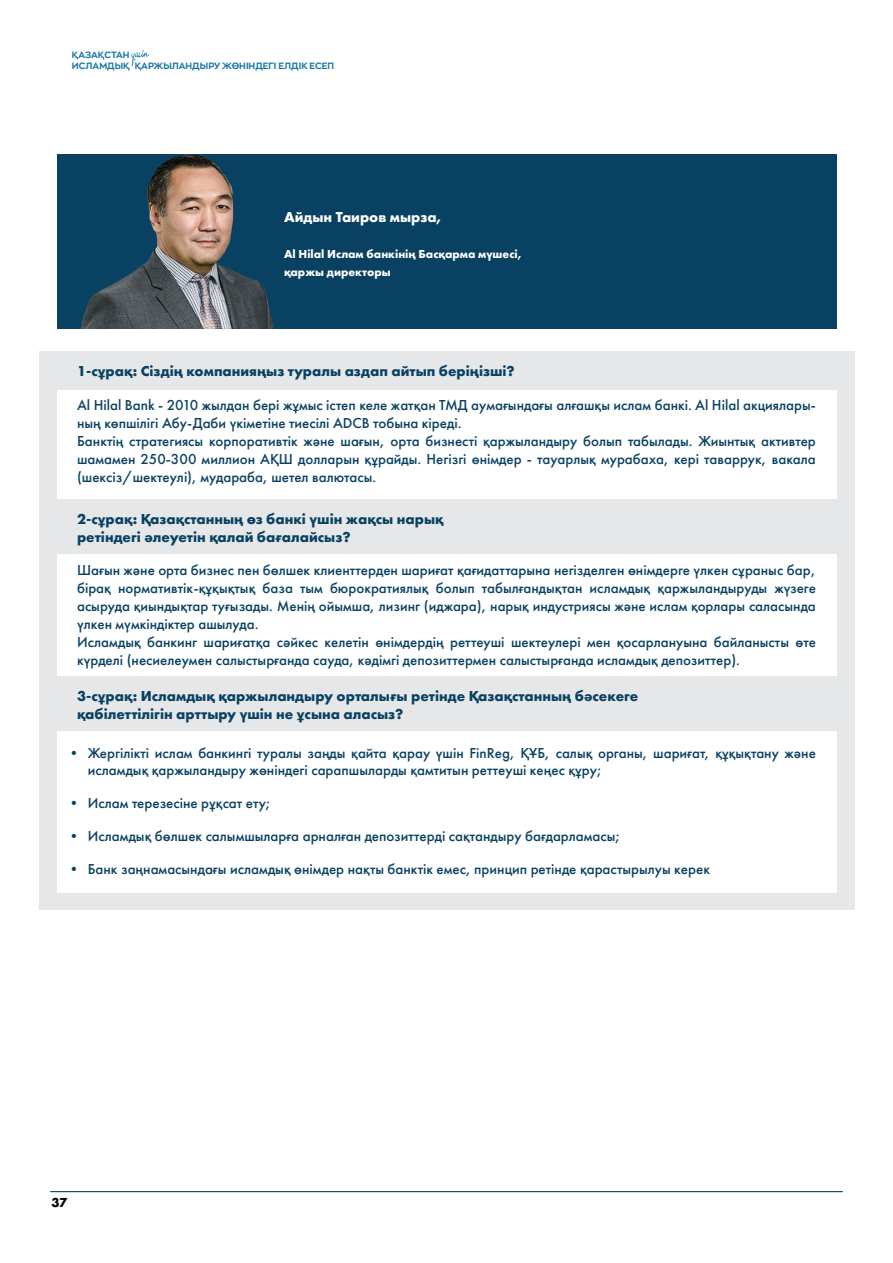
<style>
.page{position:relative;width:893px;height:1263px;background:#fff}
.page>*{position:absolute;margin:0;border:0;box-sizing:border-box;transform-origin:0 0}
.t1{font:500 15px/18px "Futura PT";color:#094162}
.t2{font:700 15px/18px "Futura PT";color:#094162}
.t3{font:700 15px "Futura PT";color:#fff}
.t4{font:700 12px/18px "Futura PT";color:#fff}
.t5{font:700 12px "Futura";color:#000}
.t6{font:700 9px/10.8px "Zona Pro";color:#1176a4}
</style>
<div class="page">
<hr style="left:50px;top:1191px;width:793px;height:1px;background:#094162">
<div style="left:57px;top:155px;width:779px;height:174px;background:#094162"></div>
<div style="left:39px;top:351px;width:815px;height:558px;background:#e6e7e9"></div>
<div style="left:57px;top:390px;width:779px;height:109px;background:#fff"></div>
<div style="left:57px;top:554px;width:779px;height:122px;background:#fff"></div>
<div style="left:57px;top:731px;width:779px;height:161px;background:#fff"></div>
<img style="left:81px;top:155px;width:192px;height:174px">
<svg style="left:132px;top:50px;width:17px;height:16px"></svg>
<p class="t6" style="left:72px;top:49px;width:264px">ҚАЗАҚСТАН<br>ИСЛАМДЫҚ ҚАРЖЫЛАНДЫРУ ЖӨНІНДЕГІ ЕЛДІК ЕСЕП</p>
<p class="t3" style="left:284px;top:207px;width:160px">Айдын Таиров мырза,</p>
<p class="t4" style="left:284px;top:245px;width:240px">Al Hilal Ислам банкінің Басқарма мүшесі, қаржы директоры</p>
<p class="t2" style="left:77px;top:361px;width:439px">1-сұрақ: Сіздің компанияңыз туралы аздап айтып беріңізші?</p>
<p class="t1" style="left:77px;top:396px;width:740px">Al Hilal Bank - 2010 жылдан бері жұмыс істеп келе жатқан ТМД аумағындағы алғашқы ислам банкі. Al Hilal акциялары&shy;ның көпшілігі Абу-Даби үкіметіне тиесілі ADCB тобына кіреді.<br>Банктің стратегиясы корпоративтік және шағын, орта бизнесті қаржыландыру болып табылады. Жиынтық активтер шамамен 250-300 миллион АҚШ долларын құрайды. Негізгі өнімдер - тауарлық мурабаха, кері таваррук, вакала (шексіз/шектеулі), мудараба, шетел валютасы.</p>
<p class="t2" style="left:77px;top:509px;width:368px">2-сұрақ: Қазақстанның өз банкі үшін жақсы нарық ретіндегі әлеуетін қалай бағалайсыз?</p>
<p class="t1" style="left:77px;top:561px;width:740px">Шағын және орта бизнес пен бөлшек клиенттерден шариғат қағидаттарына негізделген өнімдерге үлкен сұраныс бар, бірақ нормативтік-құқықтық база тым бюрократиялық болып табылғандықтан исламдық қаржыландыруды жүзеге асыруда қиындықтар туғызады. Менің ойымша, лизинг (иджара), нарық индустриясы және ислам қорлары саласында үлкен мүмкіндіктер ашылуда.<br>Исламдық банкинг шариғатқа сәйкес келетін өнімдердің реттеуші шектеулері мен қосарлануына байланысты өте күрделі (несиелеумен салыстырғанда сауда, кәдімгі депозиттермен салыстырғанда исламдық депозиттер).</p>
<p class="t2" style="left:77px;top:686px;width:563px">3-сұрақ: Исламдық қаржыландыру орталығы ретінде Қазақстанның бәсекеге қабілеттілігін арттыру үшін не ұсына аласыз?</p>
<p class="t1" style="left:88px;top:745px;width:730px;line-height:16.5px;text-indent:-21px">• Жергілікті ислам банкингі туралы заңды қайта қарау үшін FinReg, ҚҰБ, салық органы, шариғат, құқықтану және исламдық қаржыландыру жөніндегі сарапшыларды қамтитын реттеуші кеңес құру;</p>
<p class="t1" style="left:66px;top:794px;width:206px">• Ислам терезесіне рұқсат ету;</p>
<p class="t1" style="left:66px;top:827px;width:555px">• Исламдық бөлшек салымшыларға арналған депозиттерді сақтандыру бағдарламасы;</p>
<p class="t1" style="left:66px;top:860px;width:645px">• Банк заңнамасындағы исламдық өнімдер нақты банктік емес, принцип ретінде қарастырылуы керек</p>
<p class="t5" style="left:51px;top:1194px;width:18px">37</p>
</div>
